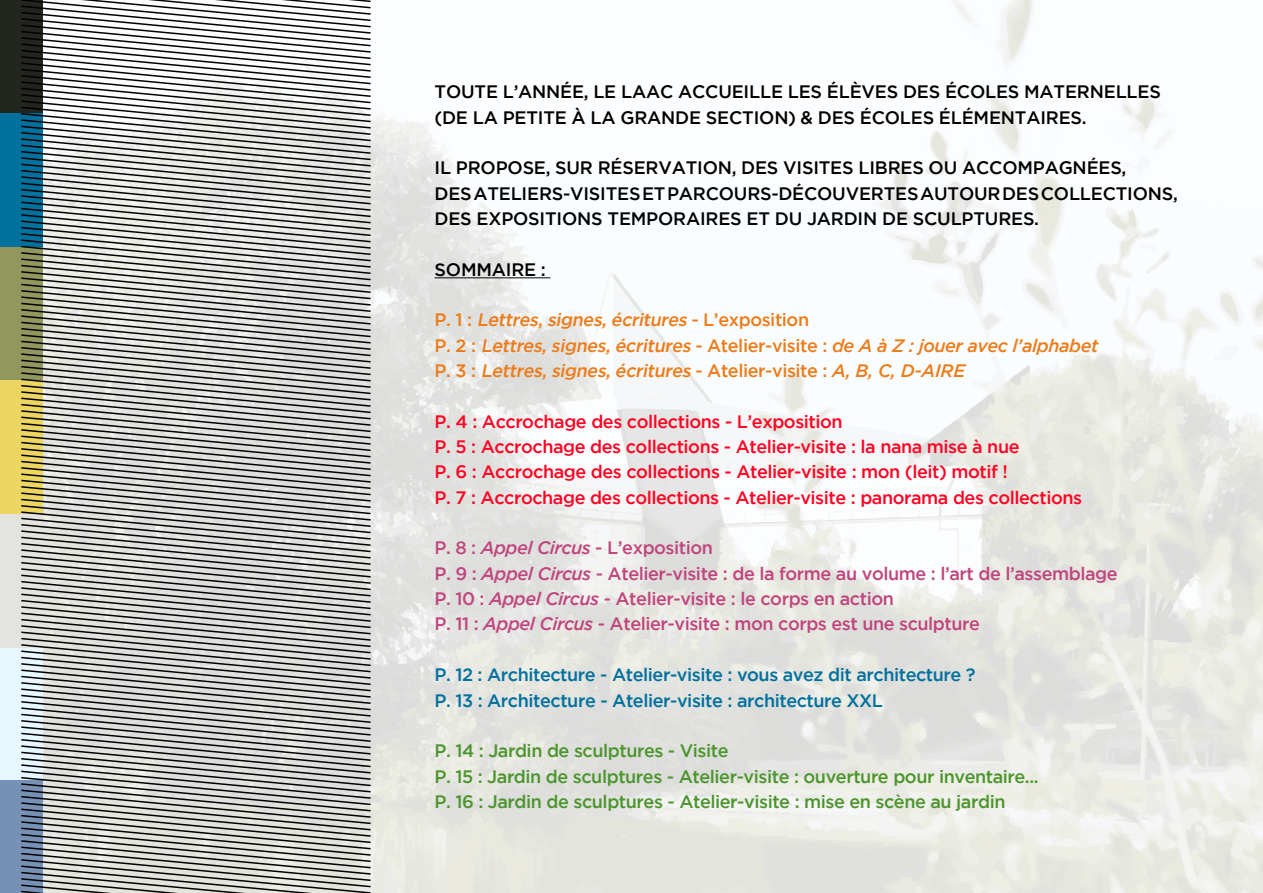
<style>
.page{position:relative;width:1263px;height:893px;background:#fff}
.page>*{position:absolute;margin:0;border:0;box-sizing:border-box;transform-origin:0 0}
.t1{font:500 18px/25.3px "Gotham";letter-spacing:-.01em;color:#000}
.t2{font:500 18px/25.3px "Gotham";letter-spacing:-.025em;color:#ff0423}
.t3{font:500 18px/25.3px "Gotham";letter-spacing:-.025em;color:#c0457d}
.t4{font:italic 500 18px/25.3px "Gotham";color:#ec7c1a}
.t5{font:500 18px/25.3px "Gotham";letter-spacing:-.025em;color:#4c952d}
.t6{font:500 18px/25.3px "Gotham";letter-spacing:-.025em;color:#00709d}
.s1{font-style:normal}
.s2{font-style:inherit}
.s3{font-style:italic}
</style>
<div class="page">
<img style="left:372px;top:0;width:891px;height:893px">
<div style="left:0;top:0;width:43px;height:113px;background:#23261f"></div>
<div style="left:0;top:113px;width:43px;height:134px;background:#00709d"></div>
<div style="left:0;top:247px;width:43px;height:133px;background:#92975d"></div>
<div style="left:0;top:380px;width:43px;height:134px;background:#ecd561"></div>
<div style="left:0;top:514px;width:43px;height:134px;background:#e3e4df"></div>
<div style="left:0;top:648px;width:43px;height:134px;background:#e6f7ff"></div>
<div style="left:0;top:780px;width:43px;height:113px;background:#7791b6"></div>
<svg style="left:21px;top:0;width:351px;height:893px"></svg>
<hr style="left:435px;top:278px;width:115px;height:1px;background:#000">
<p class="t1" style="left:434px;top:79px;width:728px">TOUTE L’ANNÉE, LE LAAC ACCUEILLE LES ÉLÈVES DES ÉCOLES MATERNELLES (DE LA PETITE À LA GRANDE SECTION) &amp; DES ÉCOLES ÉLÉMENTAIRES.</p>
<p class="t1" style="left:435px;top:155px;width:745px">IL PROPOSE, SUR RÉSERVATION, DES VISITES LIBRES OU ACCOMPAGNÉES,<br>DES ATELIERS-VISITES ET PARCOURS-DÉCOUVERTES AUTOUR DES COLLECTIONS,<br>DES EXPOSITIONS TEMPORAIRES ET DU JARDIN DE SCULPTURES.</p>
<p class="t1" style="left:435px;top:256px;width:113px">SOMMAIRE :</p>
<p class="t4" style="left:435px;top:307px;width:665px"><span class="s1">P . 1 :</span> Lettres,signes,écritures <span class="s1">- L ’ e x p o s i t i o n<br>P. 2 :</span> Lettres,signes,écritures <span class="s1">- Atelier-visite :</span> <span class="s2">de A à Z : jouer avec l’alphabet<br></span><span class="s1">P. 3 :</span> Lettres,signes,écritures <span class="s1">- Atelier-visite :</span> <span class="s2">A, B, C, D-AIRE</span></p>
<p class="t2" style="left:435px;top:408px;width:649px">P. 4 : Accrochage des collections <span class="s3">-</span> L’exposition<br>P. 5 : Accrochage des collections - Atelier-visite : la nana mise à nue<br>P. 6 : Accrochage des collections - Atelier-visite : mon (leit) motif !<br>P. 7 : Accrochage des collections - Atelier-visite : panorama des collections</p>
<p class="t3" style="left:434px;top:535px;width:685px">P. 8 : <span class="s3">Appel Circus</span> - L’exposition<br>P. 9 : <span class="s3">Appel Circus</span> - Atelier-visite : de la forme au volume : l’art de l’assemblage P. 10 : <span class="s3">Appel Circus</span> - Atelier-visite : le corps en action<br>P. 11 : <span class="s3">Appel Circus</span> - Atelier-visite : mon corps est une sculpture</p>
<p class="t6" style="left:434px;top:662px;width:543px">P. 12 : Architecture - Atelier-visite : vous avez dit architecture ?<br>P. 13 : Architecture - Atelier-visite : architecture XXL</p>
<p class="t5" style="left:434px;top:738px;width:606px">P. 14 : Jardin de sculptures - Visite<br>P. 15 : Jardin de sculptures - Atelier-visite : ouverture pour inventaire...<br>P. 16 : Jardin de sculptures - Atelier-visite : mise en scène au jardin</p>
</div>
